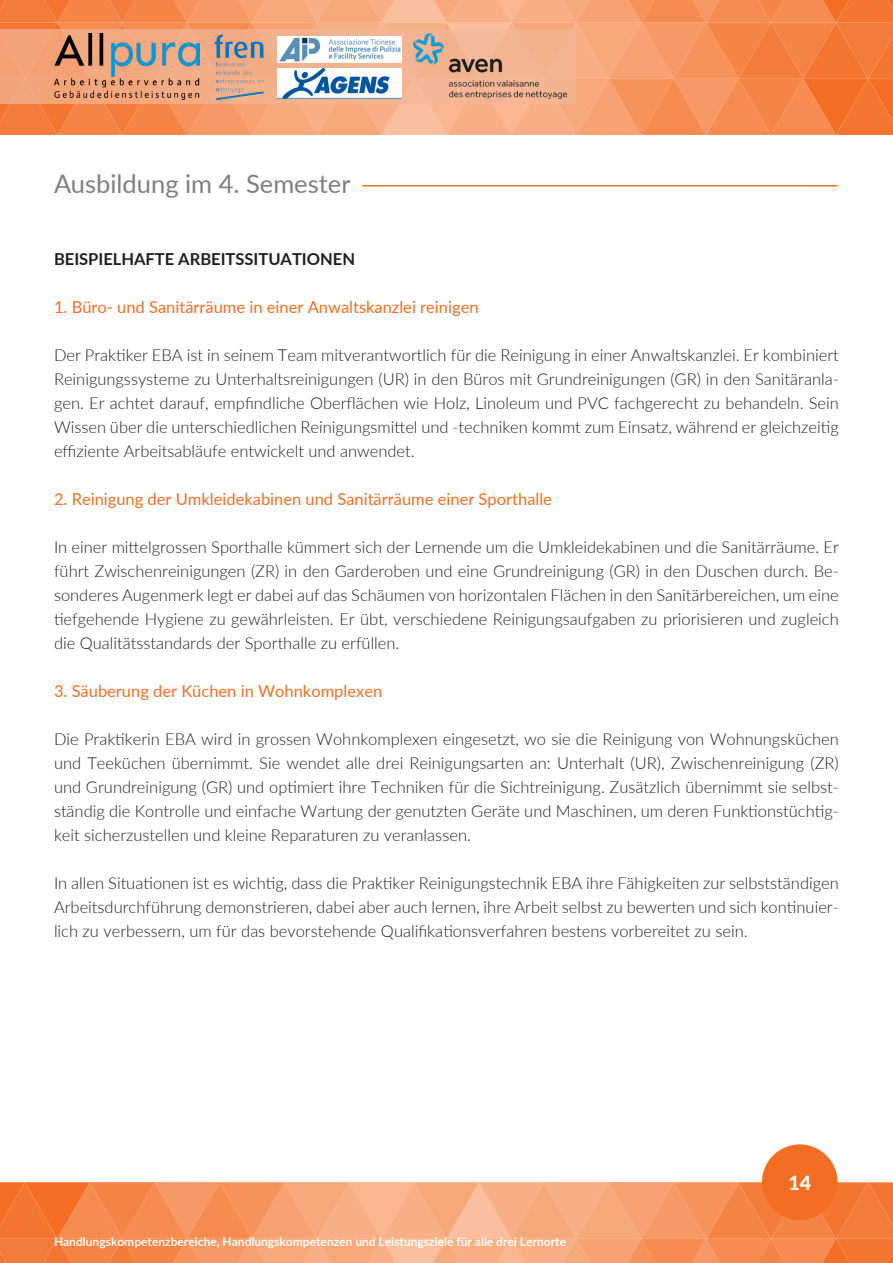
<style>
.page{position:relative;width:893px;height:1263px;background:#fff}
.page>*{position:absolute;margin:0;border:0;box-sizing:border-box;transform-origin:0 0}
.Zwischenüberschrift_1__Ebene{font:25.5px "Lato";color:#7f7f7f}
.t1{font:800 19.5px "Lato";color:#fffefa}
.Fließtextabsätze{font:300 16.5px/24px "Lato";color:#231f20;text-align:justify}
.Fließtextabsätze-2{font:16.5px "Lato";color:#f36e23}
.Zwischenüberschrift_2__Ebene{font:700 16.5px "Lato";color:#231f20}
.t2{font:700 12px "Lato";color:#fffefa}
</style>
<div class="page">
<svg style="left:0;top:1182px;width:893px;height:81px;background:#f59763"></svg>
<div style="left:762px;top:1144px;width:75px;height:76px;background:#f36e23;border-radius:50%"></div>
<svg style="left:0;top:0;width:893px;height:135px;background:#f19969"></svg>
<img style="left:277px;top:36px;width:125px;height:27px">
<img style="left:277px;top:68px;width:125px;height:30px">
<img style="left:54px;top:34px;width:146px;height:65px">
<hr style="left:362px;top:185px;width:475px;height:1px;background:#f36e23">
<p class="Zwischenüberschrift_1__Ebene" style="left:54px;top:165px;width:298px">Ausbildung im 4. Semester</p>
<p class="Zwischenüberschrift_2__Ebene" style="left:54px;top:247px;width:303px">BEISPIELHAFTE ARBEITSSITUATIONEN</p>
<p class="Fließtextabsätze-2" style="left:54px;top:295px;width:426px">1. Büro- und Sanitärräume in einer Anwaltskanzlei reinigen</p>
<p class="Fließtextabsätze" style="left:54px;top:342px;width:786px">Der Praktiker EBA ist in seinem Team mitverantwortlich fü r die Reinigung in einer Anwaltskanzlei. Er kombiniert Reinigungssysteme zu Unterhaltsreinigungen (UR) in den Bü ros mit Grundreinigungen (GR) in den Sanitäranla&shy;gen. Er achtet darauf, empfindliche Oberflächen wie Holz, Linoleum und PVC fachgerecht zu behandeln. Sein Wissen ü ber die unterschiedlichen Reinigungsmittel und -techniken kommt zum Einsatz, während er gleichzeitig effiziente Arbeitsabläufe entwickelt und anwendet.</p>
<p class="Fließtextabsätze-2" style="left:54px;top:487px;width:499px">2. Reinigung der Umkleidekabinen und Sanitärräume einer Sporthalle</p>
<p class="Fließtextabsätze" style="left:54px;top:534px;width:786px">In einer mittelgrossen Sporthalle kü mmert sich der Lernende um die Umkleidekabinen und die Sanitärräume. Er fü hrt Zwischenreinigungen (ZR) in den Garderoben und eine Grundreinigung (GR) in den Duschen durch. Be&shy;sonderes Augenmerk legt er dabei auf das Schäumen von horizontalen Flächen in den Sanitärbereichen, um eine tiefgehende Hygiene zu gewährleisten. Er ü bt, verschiedene Reinigungsaufgaben zu priorisieren und zugleich die Qualitätsstandards der Sporthalle zu erfü llen.</p>
<p class="Fließtextabsätze-2" style="left:54px;top:679px;width:330px">3. Säuberung der Küchen in Wohnkomplexen</p>
<p class="Fließtextabsätze" style="left:54px;top:726px;width:786px">Die Praktikerin EBA wird in grossen Wohnkomplexen eingesetzt, wo sie die Reinigung von Wohnungsküchen und Teeküchen ü bernimmt. Sie wendet alle drei Reinigungsarten an: Unterhalt (UR), Zwischenreinigung (ZR) und Grundreinigung (GR) und optimiert ihre Techniken fü r die Sichtreinigung. Zusätzlich ü bernimmt sie selbst&shy;ständig die Kontrolle und einfache Wartung der genutzten Geräte und Maschinen, um deren Funktionstüchtig&shy;keit sicherzustellen und kleine Reparaturen zu veranlassen.</p>
<p class="Fließtextabsätze" style="left:54px;top:870px;width:786px">In allen Situationen ist es wichtig, dass die Praktiker Reinigungstechnik EBA ihre Fähigkeiten zur selbstständigen Arbeitsdurchfü hrung demonstrieren, dabei aber auch lernen, ihre Arbeit selbst zu bewerten und sich kontinuier&shy;lich zu verbessern, um fü r das bevorstehende Qualifikationsverfahren bestens vorbereitet zu sein.</p>
<p class="t2" style="left:54px;top:1233px;width:514px">Handlungskompetenzbereiche, Handlungskompetenzen und Leistungsziele für alle drei Lernorte</p>
<p class="t1" style="left:788px;top:1168px;width:24px">14</p>
</div>
